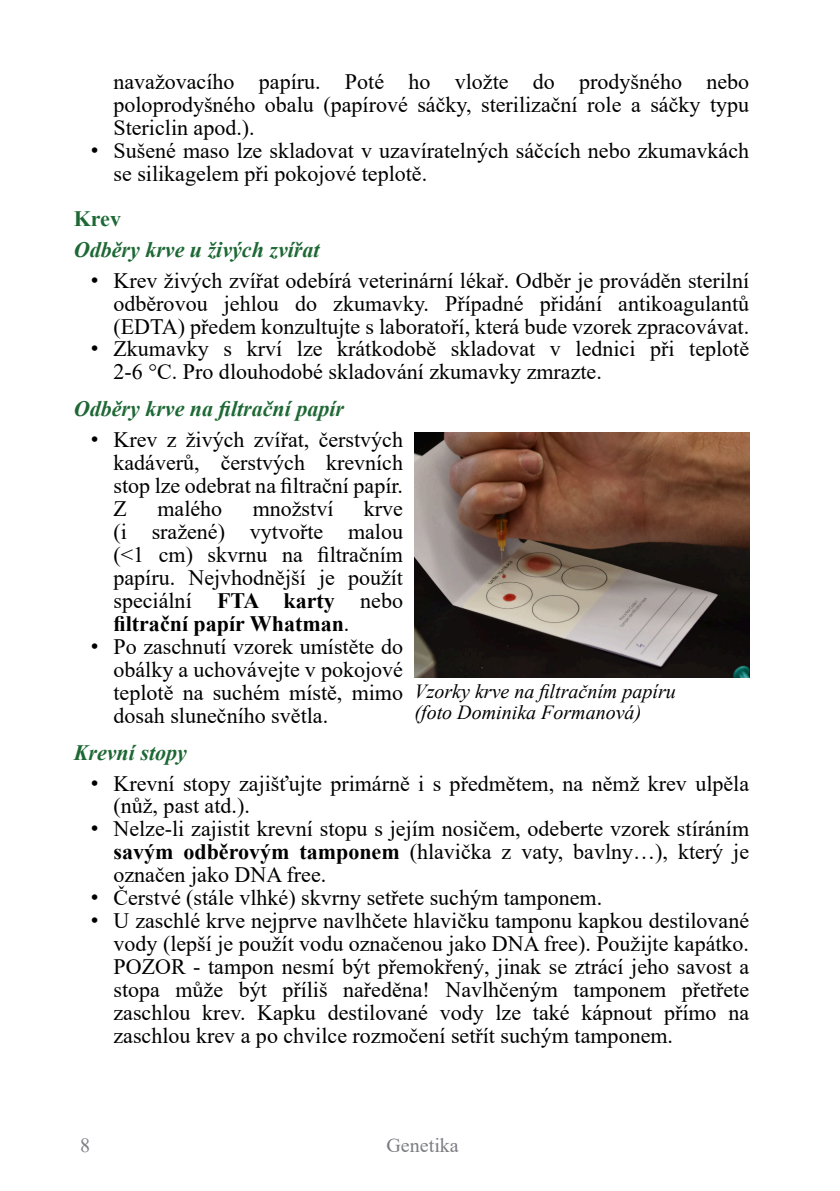
<style>
.page{position:relative;width:840px;height:1191px;background:#fff}
.page>*{position:absolute;margin:0;border:0;box-sizing:border-box;transform-origin:0 0}
.t1{font:22px/23px "Times New Roman";color:#000;text-align:justify}
.t2{font:italic 700 22px "Times New Roman";color:#1e6835}
.t3{font:700 22px "Times New Roman";color:#1e6835}
.t4{font:italic 20px/20.8px "Times New Roman";color:#000}
.t5{font:20px "Times New Roman";color:#7c7d82}
.s1{font-family:"Arial"}
.s2{font-weight:700}
</style>
<div class="page">
<img style="left:414px;top:433px;width:334px;height:244px">
<p class="t1" style="left:113px;top:72px;width:636px">navažovacího papíru. Poté ho vložte do prodyšného nebo poloprodyšného obalu (papírové sáčky, sterilizační role a sáčky typu Stericlin apod.).</p>
<p class="t1" style="left:113px;top:141px;width:636px;text-indent:-23px"><span class="s1">•</span> Sušené maso lze skladovat v uzavíratelných sáčcích nebo zkumavkách se silikagelem při pokojové teplotě.</p>
<p class="t3" style="left:74px;top:211px;width:49px">Krev</p>
<p class="t2" style="left:74px;top:242px;width:247px">Odběry krve u živých zvířat</p>
<p class="t1" style="left:113px;top:271px;width:636px;text-indent:-23px"><span class="s1">•</span> Krev živých zvířat odebírá veterinární lékař. Odběr je prováděn sterilní odběrovou jehlou do zkumavky. Případné přidání antikoagulantů (EDTA) předem konzultujte s laboratoří, která bude vzorek zpracovávat.</p>
<p class="t1" style="left:113px;top:340px;width:636px;text-indent:-23px"><span class="s1">•</span> Zkumavky s krví lze krátkodobě skladovat v lednici při teplotě<br>2-6 °C. Pro dlouhodobé skladování zkumavky zmrazte.</p>
<p class="t2" style="left:74px;top:401px;width:272px">Odběry krve na filtrační papír</p>
<p class="t1" style="left:113px;top:430px;width:291px;text-indent:-23px"><span class="s1">•</span> Krev z živých zvířat, čerstvých kadáverů, čerstvých krevních stop lze odebrat na filtrační papír.<br>Z</p>
<p class="t1" style="left:113px;top:499px;width:291px;text-indent:250px">krve (i sražené) vytvořte malou (&lt;1 cm) skvrnu na filtračním papíru. Nejvhodnější je použít speciální <span class="s2">FTA karty</span> nebo <span class="s2">filtrační papír Whatman</span>.</p>
<p class="t1" style="left:113px;top:637px;width:291px;text-indent:-23px"><span class="s1">•</span> Po zaschnutí vzorek umístěte do obálky a uchovávejte v pokojové teplotě na suchém místě, mimo dosah slunečního světla.</p>
<p class="t2" style="left:74px;top:744px;width:115px">Krevní stopy</p>
<p class="t1" style="left:113px;top:773px;width:636px;text-indent:-23px"><span class="s1">•</span> Krevní stopy zajišťujte primárně i s předmětem, na němž krev ulpěla (nůž, past atd.).</p>
<p class="t1" style="left:113px;top:819px;width:636px;text-indent:-23px"><span class="s1">•</span> Nelze-li zajistit krevní stopu s jejím nosičem, odeberte vzorek stíráním <span class="s2">savým odběrovým tamponem</span> (hlavička z vaty, bavlny…), který je označen jako DNA free.</p>
<p class="t1" style="left:91px;top:888px;width:512px"><span class="s1">•</span> Čerstvé (stále vlhké) skvrny setřete suchým tamponem.</p>
<p class="t1" style="left:113px;top:911px;width:636px;text-indent:-23px"><span class="s1">•</span> U zaschlé krve nejprve navlhčete hlavičku tamponu kapkou destilované vody (lepší je použít vodu označenou jako DNA free). Použĳte kapátko.<br>POZOR - tampon nesmí být přemokřený, jinak se ztrácí jeho savost a stopa může být příliš naředěna! Navlhčeným tamponem přetřete zaschlou krev. Kapku destilované vody lze také kápnout přímo na zaschlou krev a po chvilce rozmočení setřít suchým tamponem.</p>
<p class="t1" style="left:157px;top:499px;width:66px">malého</p>
<p class="t1" style="left:252px;top:499px;width:82px">množství</p>
<p class="t4" style="left:414px;top:682px;width:263px">Vzorky krve na filtračním papíru (foto Dominika Formanová)</p>
<p class="t5" style="left:80px;top:1138px;width:11px">8</p>
<p class="t5" style="left:386px;top:1138px;width:74px">Genetika</p>
</div>
